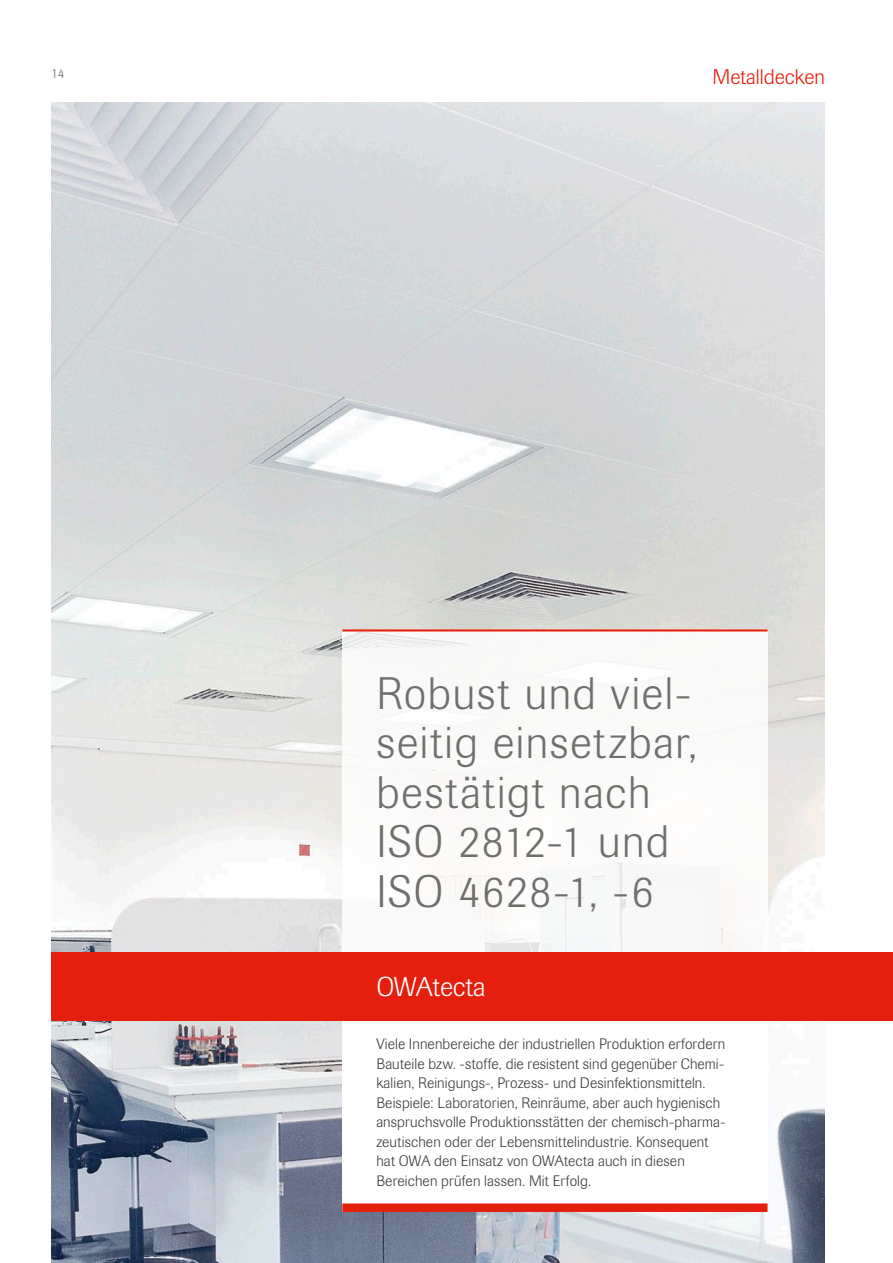
<style>
.page{position:relative;width:893px;height:1263px;background:#fff}
.page>*{position:absolute;margin:0;border:0;box-sizing:border-box;transform-origin:0 0}
.t1{font:300 45px/49.5px "Imago Pro";letter-spacing:.035em;color:#6f6f6e}
.t2{font:300 27px "Imago Pro";color:#fff}
.t3{font:300 21px "Imago Pro";color:#e41f0d}
.t4{font:300 15px/19.5px "Imago Pro";letter-spacing:.01em;color:#3b3b3a}
.t5{font:300 13.5px "Imago Pro";color:#6f6f6e}
</style>
<div class="page">
<img style="left:51px;top:102px;width:774px;height:1161px">
<div style="left:342px;top:629px;width:425px;height:583px;background:#fff"></div>
<hr style="left:342px;top:629px;width:425px;height:2px;background:#e41f0d">
<div style="left:51px;top:952px;width:842px;height:68px;background:#e41f0d"></div>
<div style="left:342px;top:1203px;width:425px;height:9px;background:#e41f0d"></div>
<p class="t5" style="left:51px;top:65px;width:15px">14</p>
<h3 class="t3" style="left:713px;top:63px;width:114px">Metalldecken</h3>
<h1 class="t1" style="left:376px;top:668px;width:323px">Robust und viel&shy;seitig einsetzbar, bestätigt nach<br>ISO 2812-1 und<br>ISO 4628-1, -6</h1>
<h2 class="t2" style="left:376px;top:969px;width:111px">OWAtecta</h2>
<p class="t4" style="left:376px;top:1034px;width:351px">Viele Innenbereiche der industriellen Produktion erfordern Bauteile bzw. -stoffe, die resistent sind gegenüber Chemi&shy;kalien, Reinigungs-, Prozess- und Desinfektionsmitteln.<br>Beispiele: Laboratorien, Reinräume, aber auch hygienisch anspruchsvolle Produktionsstätten der chemisch-pharma&shy;zeutischen oder der Lebensmittelindustrie. Konsequent hat OWA den Einsatz von OWAtecta auch in diesen Bereichen prüfen lassen. Mit Erfolg.</p>
</div>
